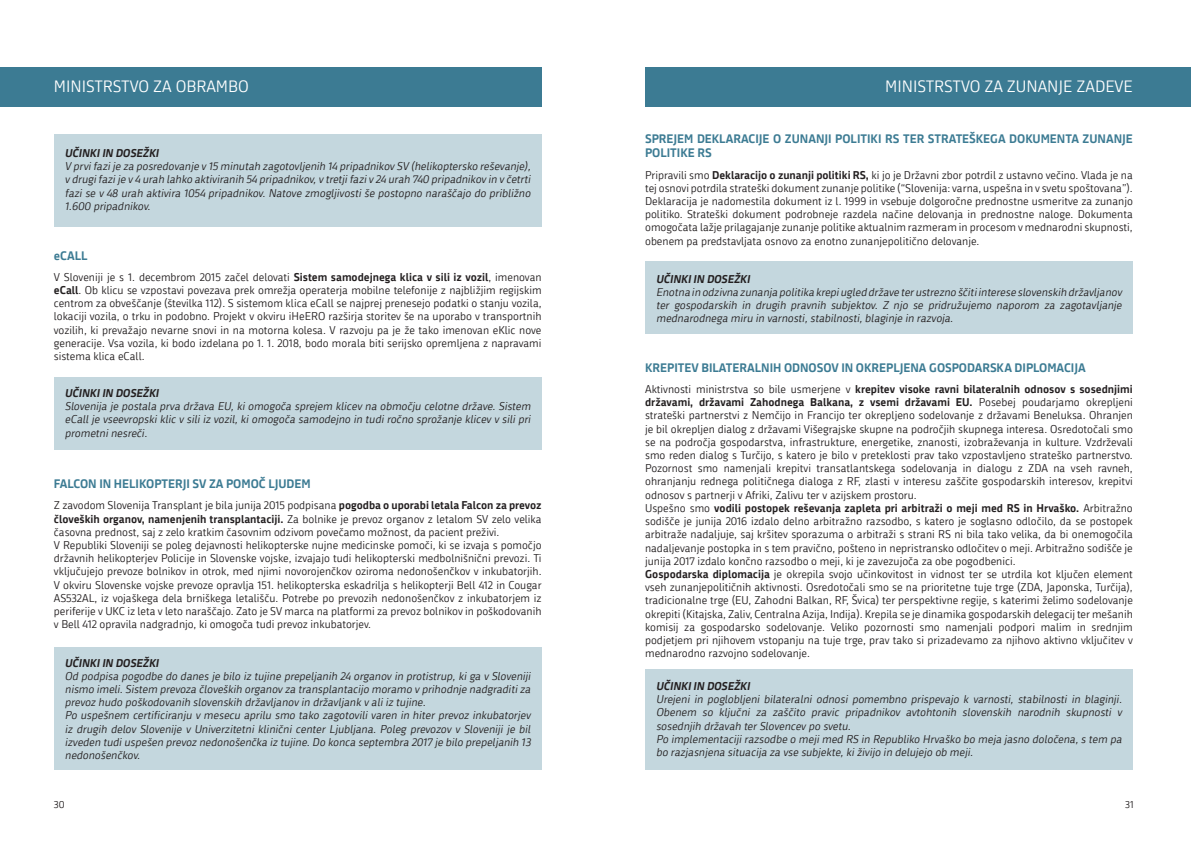
<style>
.page{position:relative;width:1191px;height:842px;background:#fff}
.page>*{position:absolute;margin:0;border:0;box-sizing:border-box;transform-origin:0 0}
.t1{font:16px "Republika";color:#fff}
.t2{font:700 12px/14.4px "Republika";color:#3c7b93}
.t3{font:11px/13.2px "Republika";color:#231f20;text-align:justify}
.t4{font:italic 11px/13.2px "Republika";color:#231f20;text-align:justify}
.t5{font:italic 700 11px "Republika";color:#231f20}
.t6{font:10px "Republika";color:#231f20}
.s1{font-weight:700}
</style>
<div class="page">
<div style="left:54px;top:134px;width:487px;height:92px;background:#c4d7de"></div>
<div style="left:0;top:67px;width:541px;height:40px;background:#3c7b93"></div>
<div style="left:645px;top:67px;width:546px;height:40px;background:#3c7b93"></div>
<div style="left:645px;top:261px;width:487px;height:73px;background:#c4d7de"></div>
<div style="left:645px;top:669px;width:487px;height:101px;background:#c4d7de"></div>
<div style="left:54px;top:377px;width:487px;height:73px;background:#c4d7de"></div>
<div style="left:54px;top:647px;width:487px;height:123px;background:#c4d7de"></div>
<p class="t1" style="left:54px;top:75px;width:196px">MINISTRSTVO ZA OBRAMBO</p>
<p class="t5" style="left:65px;top:145px;width:98px">UČINKIIN DOSEŽKI</p>
<p class="t4" style="left:65px;top:159px;width:469px">V prvifazije za posredovanje v 15 minutah zagotovljenih 14 pripadnikov SV (helikoptersko reševanje), v drugifazije v 4 urah lahko aktiviranih 54 pripadnikov,v tretjifaziv 24 urah 740 pripadnikov in v četrti fazi se v 48 urah aktivira 1054 pripadnikov. Natove zmogljivosti še postopno naraščajo do približno 1.600 pripadnikov.</p>
<p class="t2" style="left:54px;top:247px;width:35px">eCALL</p>
<p class="t3" style="left:54px;top:270px;width:489px">V Sloveniji je s 1. decembrom 2015 začel delovati <span class="s1">Sistem samodejnega klica v sili iz vozil</span>, imenovan <span class="s1">eCall</span>. Ob klicu se vzpostavi povezava prek omrežja operaterja mobilne telefonije z najbližjim regijskim centrom za obveščanje (številka 112). S sistemom klica eCall se najprej prenesejo podatki o stanju vozila, lokaciji vozila, o trku in podobno. Projekt v okviru iHeERO razširja storitev še na uporabo v transportnih vozilih, ki prevažajo nevarne snovi in na motorna kolesa. V razvoju pa je že tako imenovan eKlic nove generacije. Vsa vozila, ki bodo izdelana po 1. 1. 2018, bodo morala biti serijsko opremljena z napravami sistema klica eCall.</p>
<p class="t5" style="left:65px;top:385px;width:98px">UČINKIIN DOSEŽKI</p>
<p class="t4" style="left:65px;top:399px;width:469px">Slovenija je postala prva država EU, ki omogoča sprejem klicev na območj u celotne države. Sistem eCall je vseevropski klic v sili iz vozil, ki omogoča samodejno in tudi ročno sprožanje klicev v sili pri prometninesreči.</p>
<p class="t2" style="left:54px;top:476px;width:258px">FALCON IN HELIKOPTERJI SV ZA POMOČ LJUDEM</p>
<p class="t3" style="left:54px;top:498px;width:489px">Z zavodom Slovenija Transplant je bila junija 2015 podpisana <span class="s1">pogodba o uporabi letala Falcon za prevoz človeških organov, namenjenih transplantaciji.</span> Za bolnike je prevoz organov z letalom SV zelo velika časovna prednost, saj z zelo kratkim časovnim odzivom povečamo možnost, da pacient preživi.</p>
<p class="t3" style="left:54px;top:538px;width:489px">V Republiki Sloveniji se poleg dejavnosti helikopterske nujne medicinske pomoči, ki se izvaja s pomočjo državnih helikopterjev Policije in Slovenske vojske, izvajajo tudi helikopterski medbolnišnični prevozi. Ti vključujejo prevoze bolnikov in otrok, med njimi novorojenčkov oziroma nedonošenčkov v inkubatorjih.<br>V okviru Slovenske vojske prevoze opravlja 151. helikopterska eskadrilja s helikopterji Bell 412 in Cougar AS532AL, iz vojaškega dela brniškega letališču. Potrebe po prevozih nedonošenčkov z inkubatorjem iz periferije v UKC iz leta v leto naraščajo. Zato je SV marca na platformi za prevoz bolnikov in poškodovanih v Bell 412 opravila nadgradnjo, ki omogoča tudi prevoz inkubatorjev.</p>
<p class="t5" style="left:65px;top:654px;width:98px">UČINKIIN DOSEŽKI</p>
<p class="t4" style="left:65px;top:669px;width:469px">Od podpisa pogodbe do danes je bilo iz tujine prepeljanih 24 organov in protistrup, ki ga v Sloveniji nismo imeli.Sistem prevoza človeških organov za transplantacijo moramo v prihodnje nadgraditiza prevoz hudo poškodovanih slovenskih državljanov in državljank v aliiz tujine.</p>
<p class="t4" style="left:65px;top:708px;width:469px">Po uspešnem certificiranju v mesecu aprilu smo tako zagotovili varen in hiter prevoz inkubatorjev iz drugih delov Slovenije v Univerzitetni klinični center Ljubljana. Poleg prevozov v Sloveniji je bil izveden tudiuspešen prevoz nedonošenčka iz tujine.Do konca septembra 2017 je bilo prepeljanih 13 nedonošenčkov.</p>
<p class="t1" style="left:885px;top:75px;width:249px">MINISTRSTVO ZA ZUNANJE ZADEVE</p>
<p class="t2" style="left:645px;top:131px;width:489px">SPREJEM DEKLARACIJE O ZUNANJI POLITIKI RS TER STRATEŠKEGA DOKUMENTA ZUNANJE<br>POLITIKE RS</p>
<p class="t3" style="left:645px;top:167px;width:489px">Pripravili smo <span class="s1">Deklaracijo o zunanji politiki RS,</span> ki jo je Državni zbor potrdil z ustavno večino. Vlada je na tej osnovi potrdila strateški dokument zunanje politike (“Slovenija: varna, uspešna in v svetu spoštovana”).<br>Deklaracija je nadomestila dokument iz l. 1999 in vsebuje dolgoročne prednostne usmeritve za zunanjo politiko. Strateški dokument podrobneje razdela načine delovanja in prednostne naloge. Dokumenta omogočata lažje prilagajanje zunanje politike aktualnim razmeram in procesom v mednarodni skupnosti, obenem pa predstavljata osnovo za enotno zunanjepolitično delovanje.</p>
<p class="t5" style="left:656px;top:270px;width:98px">UČINKIIN DOSEŽKI</p>
<p class="t4" style="left:656px;top:285px;width:469px">Enotna in odzivna zunanja politika krepiugled države terustrezno ščitiinterese slovenskih državljanov ter gospodarskih in drugih pravnih subjektov. Z njo se pridružujemo naporom za zagotavljanje mednarodnega miru in varnosti,stabilnosti,blaginje in razvoja.</p>
<p class="t2" style="left:645px;top:360px;width:442px">KREPITEV BILATERALNIH ODNOSOV IN OKREPLJENA GOSPODARSKA DIPLOMACIJA</p>
<p class="t3" style="left:645px;top:382px;width:489px">Aktivnosti ministrstva so bile usmerjene v <span class="s1">krepitev visoke ravni bilateralnih odnosov s sosednjimi državami, državami Zahodnega Balkana, z vsemi državami EU.</span> Posebej poudarjamo okrepljeni strateški partnerstvi z Nemčijo in Francijo ter okrepljeno sodelovanje z državami Beneluksa. Ohranjen je bil okrepljen dialog z državami Višegrajske skupne na področjih skupnega interesa. Osredotočali smo se na področja gospodarstva, infrastrukture, energetike, znanosti, izobraževanja in kulture. Vzdrževali smo reden dialog s Turčijo, s katero je bilo v preteklosti prav tako vzpostavljeno strateško partnerstvo.<br>Pozornost smo namenjali krepitvi transatlantskega sodelovanja in dialogu z ZDA na vseh ravneh, ohranjanju rednega političnega dialoga z RF, zlasti v interesu zaščite gospodarskih interesov, krepitvi odnosov s partnerji v Afriki, Zalivu ter v azijskem prostoru.</p>
<p class="t3" style="left:645px;top:501px;width:489px">Uspešno smo <span class="s1">vodili postopek reševanja zapleta pri arbitraži o meji med RS in Hrvaško.</span> Arbitražno sodišče je junija 2016 izdalo delno arbitražno razsodbo, s katero je soglasno odločilo, da se postopek arbitraže nadaljuje, saj kršitev sporazuma o arbitraži s strani RS ni bila tako velika, da bi onemogočila nadaljevanje postopka in s tem pravično, pošteno in nepristransko odločitev o meji. Arbitražno sodišče je junija 2017 izdalo končno razsodbo o meji, ki je zavezujoča za obe pogodbenici.</p>
<p class="t3" style="left:645px;top:567px;width:489px"><span class="s1">Gospodarska diplomacija</span> je okrepila svojo učinkovitost in vidnost ter se utrdila kot ključen element vseh zunanjepolitičnih aktivnosti. Osredotočali smo se na prioritetne tuje trge (ZDA, Japonska, Turčija), tradicionalne trge (EU, Zahodni Balkan, RF, Švica) ter perspektivne regije, s katerimi želimo sodelovanje okrepiti (Kitajska, Zaliv, Centralna Azija, Indija). Krepila se je dinamika gospodarskih delegacij ter mešanih komisij za gospodarsko sodelovanje. Veliko pozornosti smo namenjali podpori malim in srednjim podjetjem pri njihovem vstopanju na tuje trge, prav tako si prizadevamo za njihovo aktivno vključitev v mednarodno razvojno sodelovanje.</p>
<p class="t5" style="left:656px;top:678px;width:98px">UČINKIIN DOSEŽKI</p>
<p class="t4" style="left:656px;top:692px;width:469px">Urejeni in poglobljeni bilateralni odnosi pomembno prispevajo k varnosti, stabilnosti in blaginji.<br>Obenem so ključni za zaščito pravic pripadnikov avtohtonih slovenskih narodnih skupnosti v sosednj ih državah terSlovencev po svetu.</p>
<p class="t4" style="left:656px;top:732px;width:469px">Po implementacijirazsodbe o mejimed RS in Republiko Hrvaško bo meja jasno določena,s tem pa bo razjasnjena situacija za vse subjekte,kiživijo in delujejo ob meji.</p>
<p class="t6" style="left:54px;top:798px;width:12px">30</p>
<p class="t6" style="left:1125px;top:798px;width:10px">31</p>
</div>
